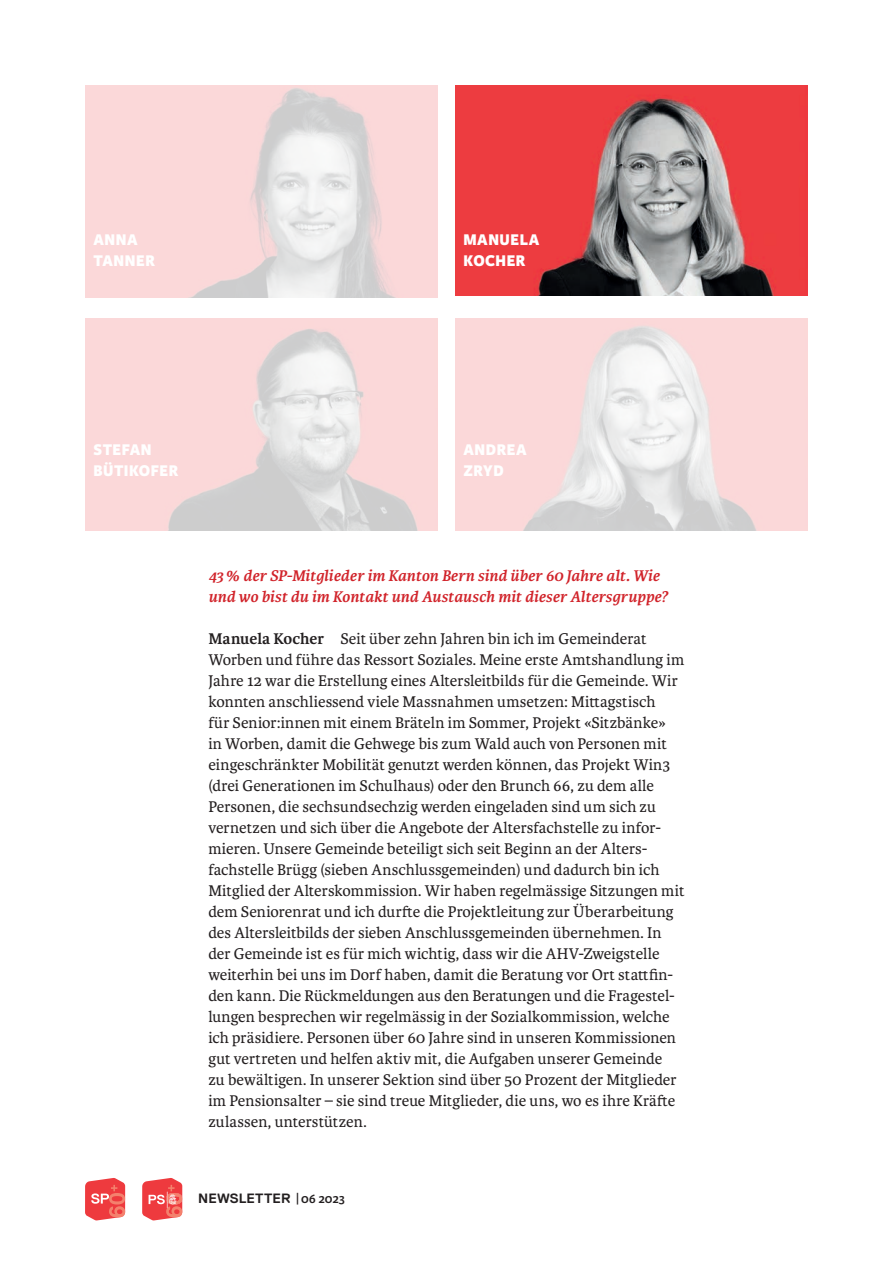
<style>
.page{position:relative;width:893px;height:1263px;background:#fff}
.page>*{position:absolute;margin:0;border:0;box-sizing:border-box;transform-origin:0 0}
.t1{font:16.5px/21px "Karmina";color:#231f20}
.t2{font:italic 700 16.5px/21px "Karmina";color:#d1232a}
.t3{font:800 16.5px/21px "Karmina Sans";letter-spacing:.03em;color:#fff}
.t4{font:700 13.5px "Replica";letter-spacing:.01em;color:#231f20}
.s1{font-weight:700}
.s2{font-family:"Karmina Sans";font-weight:600}
</style>
<div class="page">
<svg style="left:85px;top:1178px;width:40px;height:42px;background:#f16161"></svg>
<svg style="left:142px;top:1178px;width:40px;height:42px;background:#f16465"></svg>
<img style="left:455px;top:85px;width:353px;height:211px">
<img style="left:85px;top:318px;width:353px;height:213px">
<img style="left:455px;top:318px;width:353px;height:213px">
<p class="t3" style="left:94px;top:229px;width:63px">ANNA<br>TANNER</p>
<p class="t3" style="left:463px;top:229px;width:77px">MANUELA<br>KOCHER</p>
<p class="t3" style="left:94px;top:439px;width:86px">STEFAN<br>BÜTIKOFER</p>
<p class="t3" style="left:463px;top:439px;width:65px">ANDREA<br>ZRYD</p>
<p class="t2" style="left:208px;top:565px;width:461px">43% der SP-Mitglieder im Kanton Bern sind über 60 Jahre alt. Wie und wo bist du im Kontakt und Austausch mit dieser Altersgruppe?</p>
<p class="t1" style="left:208px;top:628px;width:478px"><span class="s1">Manuela Kocher</span> Seit über zehn Jahren bin ich im Gemeinderat Worben und führe das Ressort Soziales. Meine erste Amtshandlung im Jahre 12 war die Erstellung eines Altersleitbilds für die Gemeinde. Wir konnten anschliessend viele Massnahmen umsetzen: Mittagstisch<br>für Senior:innen mit einem Bräteln im Sommer, Projekt «Sitzbänke»<br>in Worben, damit die Gehwege bis zum Wald auch von Personen mit eingeschränkter Mobilität genutzt werden können, das Projekt Win3 (drei Generationen im Schulhaus) oder den Brunch 66, zu dem alle Personen, die sechsundsechzig werden eingeladen sind um sich zu vernetzen und sich über die Angebote der Altersfachstelle zu infor&shy;mieren. Unsere Gemeinde beteiligt sich seit Beginn an der Alters&shy;fachstelle Brügg (sieben Anschlussgemeinden) und dadurch bin ich Mitglied der Alterskommission. Wir haben regelmässige Sitzungen mit dem Seniorenrat und ich durfte die Projektleitung zur Überarbeitung des Altersleitbilds der sieben Anschlussgemeinden übernehmen. In der Gemeinde ist es für mich wichtig, dass wir die AHV-Zweigstelle weiterhin bei uns im Dorf haben, damit die Beratung vor Ort stattfin&shy;den kann. Die Rückmeldungen aus den Beratungen und die Fragestel&shy;lungen besprechen wir regelmässig in der Sozialkommission, welche ich präsidiere. Personen über 60 Jahre sind in unseren Kommissionen gut vertreten und helfen aktiv mit, die Aufgaben unserer Gemeinde<br>zu bewältigen. In unserer Sektion sind über 50 Prozent der Mitglieder im Pensionsalter – sie sind treue Mitglieder, die uns, wo es ihre Kräfte zulassen, unterstützen.</p>
<p class="t4" style="left:198px;top:1191px;width:148px">NEWSLETTER <span class="s2">|06 2023</span></p>
</div>
